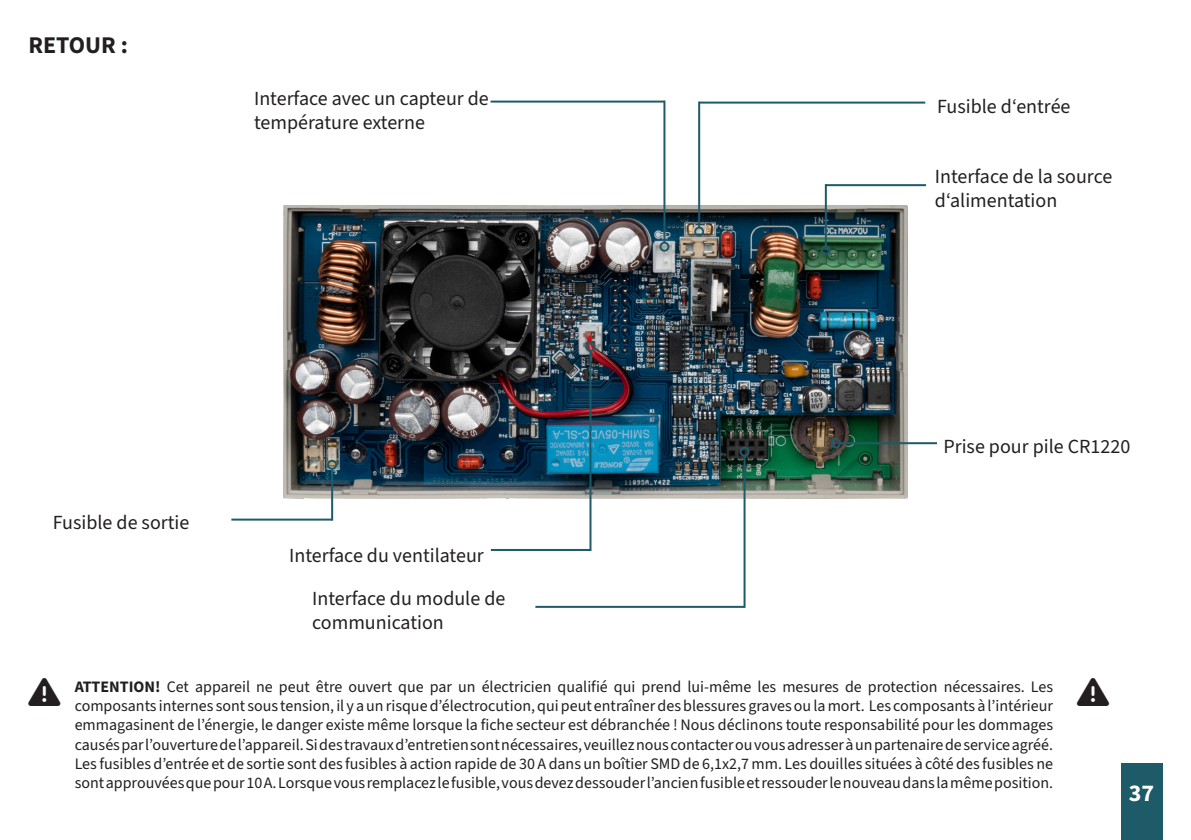
<style>
.page{position:relative;width:1191px;height:840px;background:#fff}
.page>*{position:absolute;margin:0;border:0;box-sizing:border-box;transform-origin:0 0}
.t1{font:700 24px "Source Sans 3";color:#231f20}
.t2{font:700 24px "Source Sans 3";color:#fff}
.t3{font:20px/24px "Source Sans 3";color:#231f20}
.Default{font:16px/19.2px "Source Sans 3";color:#211e1f;text-align:justify}
.s1{font-weight:700}
</style>
<div class="page">
<img style="left:283px;top:206px;width:625px;height:291px">
<hr style="left:331px;top:468px;width:2px;height:52px;background:#1d5b69">
<div style="left:327px;top:459px;width:10px;height:10px;border:2px solid #1d5b69;border-radius:50%"></div>
<hr style="left:840px;top:442px;width:97px;height:2px;background:#1d5b69">
<div style="left:831px;top:438px;width:10px;height:10px;border:2px solid #1d5b69;border-radius:50%"></div>
<hr style="left:825px;top:184px;width:2px;height:62px;background:#1d5b69">
<div style="left:821px;top:245px;width:10px;height:10px;border:2px solid #1d5b69;border-radius:50%"></div>
<hr style="left:698px;top:101px;width:2px;height:126px;background:#1d5b69">
<div style="left:694px;top:226px;width:10px;height:10px;border:2px solid #1d5b69;border-radius:50%"></div>
<hr style="left:663px;top:100px;width:2px;height:142px;background:#1d5b69">
<div style="left:659px;top:241px;width:10px;height:10px;border:2px solid #1d5b69;border-radius:50%"></div>
<hr style="left:589px;top:351px;width:2px;height:199px;background:#1d5b69">
<div style="left:585px;top:342px;width:10px;height:10px;border:2px solid #1d5b69;border-radius:50%"></div>
<hr style="left:743px;top:455px;width:2px;height:152px;background:#1d5b69">
<div style="left:739px;top:446px;width:10px;height:10px;border:2px solid #1d5b69;border-radius:50%"></div>
<hr style="left:231px;top:518px;width:101px;height:2px;background:#1d5b69">
<hr style="left:491px;top:548px;width:100px;height:2px;background:#1d5b69">
<hr style="left:826px;top:184px;width:100px;height:2px;background:#1d5b69">
<hr style="left:699px;top:101px;width:226px;height:2px;background:#1d5b69">
<hr style="left:490px;top:100px;width:174px;height:2px;background:#1d5b69">
<hr style="left:535px;top:605px;width:209px;height:2px;background:#1d5b69">
<div style="left:1120px;top:763px;width:42px;height:76px;background:#1d5b69"></div>
<p class="t1" style="left:28px;top:29px;width:101px">RETOUR :</p>
<p class="t3" style="left:254px;top:86px;width:236px">Interface avec un capteur de température externe</p>
<p class="t3" style="left:53px;top:510px;width:138px">Fusible de sortie</p>
<p class="t3" style="left:289px;top:542px;width:196px">Interface du ventilateur</p>
<p class="t3" style="left:312px;top:586px;width:195px">Interface du module de communication</p>
<p class="t3" style="left:937px;top:94px;width:135px">Fusible d‘entrée</p>
<p class="t3" style="left:935px;top:165px;width:179px">Interface de la source d‘alimentation</p>
<p class="t3" style="left:943px;top:434px;width:188px">Prise pour pile CR1220</p>
<p class="Default" style="left:75px;top:676px;width:980px"><span class="s1">ATTENTION!</span> Cet appareil ne peut être ouvert que par un électricien qualifié qui prend lui-même les mesures de protection nécessaires. Les composants internes sont sous tension, il y a un risque d’électrocution, qui peut entraîner des blessures graves ou la mort. Les composants à l’intérieur emmagasinent de l’énergie, le danger existe même lorsque la fiche secteur est débranchée ! Nous déclinons toute responsabilité pour les dommages causés par l’ouverture de l’appareil. Si des travaux d’entretien sont nécessaires, veuillez nous contacter ou vous adresser à un partenaire de service agréé.<br>Les fusibles d’entrée et de sortie sont des fusibles à action rapide de 30 A dans un boîtier SMD de 6,1x2,7 mm. Les douilles situées à côté des fusibles ne sont approuvées que pour 10 A. Lorsque vous remplacez le fusible, vous devez dessouder l’ancien fusible et ressouder le nouveau dans la même position.</p>
<p class="t2" style="left:1129px;top:777px;width:27px">37</p>
</div>
